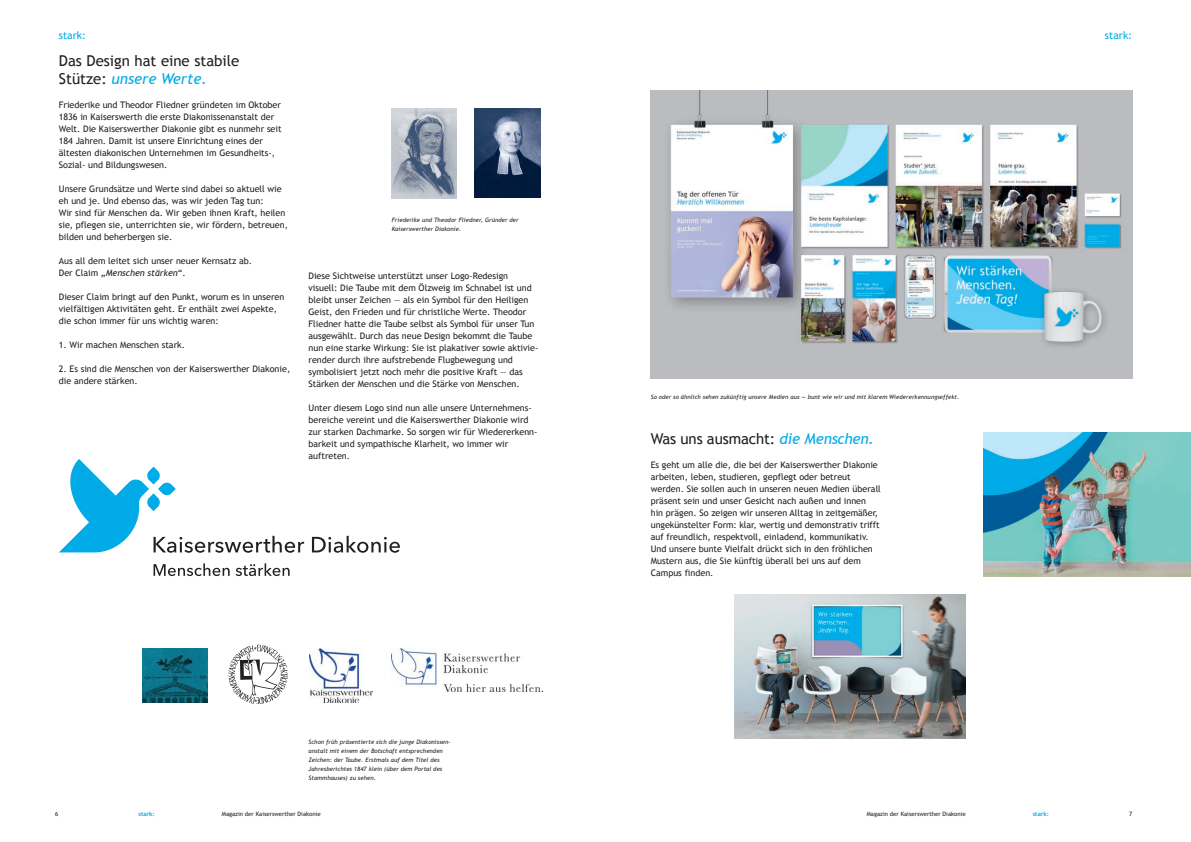
<style>
.page{position:relative;width:1191px;height:842px;background:#fff}
.page>*{position:absolute;margin:0;border:0;box-sizing:border-box;transform-origin:0 0}
.t1{font:15px/18px "Trebuchet MS";color:#231f20}
.t2{font:10.5px "Trebuchet MS";color:#00abe7}
.t3{font:9px/12px "Trebuchet MS";color:#231f20}
.t4{font:italic 6px/9px "Trebuchet MS";letter-spacing:.01em;color:#231f20}
.t5{font:6px "Trebuchet MS";color:#231f20}
.t6{font:700 6px "Trebuchet MS";color:#00abe7}
.s1{font-style:italic;color:#00abe7}
.s2{font-style:italic}
</style>
<div class="page">
<img style="left:651px;top:90px;width:481px;height:288px">
<img style="left:983px;top:432px;width:208px;height:144px">
<svg style="left:153px;top:563px;width:137px;height:13px"></svg>
<svg style="left:59px;top:459px;width:341px;height:94px"></svg>
<img style="left:142px;top:648px;width:65px;height:54px">
<img style="left:228px;top:644px;width:60px;height:60px">
<img style="left:309px;top:648px;width:64px;height:54px">
<img style="left:392px;top:648px;width:148px;height:43px">
<img style="left:734px;top:594px;width:231px;height:144px">
<img style="left:475px;top:108px;width:65px;height:90px">
<img style="left:392px;top:108px;width:65px;height:90px">
<p class="t2" style="left:59px;top:29px;width:29px">stark:</p>
<p class="t2" style="left:1105px;top:29px;width:29px">stark:</p>
<h1 class="t1" style="left:59px;top:52px;width:182px">Das Design hat eine stabile<br>Stütze: <span class="s1">unsere Werte.</span></h1>
<p class="t3" style="left:59px;top:99px;width:224px">Friederike und Theodor Fliedner gründeten im Oktober 1836 in Kaiserswerth die erste Diakonissenanstalt der Welt. Die Kaiserswerther Diakonie gibt es nunmehr seit 184 Jahren. Damit ist unsere Einrichtung eines der ältesten diakonischen Unternehmen im Gesundheits-, Sozial- und Bildungswesen.</p>
<p class="t3" style="left:59px;top:183px;width:231px">Unsere Grundsätze und Werte sind dabei so aktuell wie eh und je. Und ebenso das, was wir jeden Tag tun:<br>Wir sind für Menschen da. Wir geben ihnen Kraft, heilen sie, pflegen sie, unterrichten sie, wir fördern, betreuen, bilden und beherbergen sie.</p>
<p class="t3" style="left:59px;top:255px;width:195px">Aus all dem leitet sich unser neuer Kernsatz ab.<br>Der Claim „<span class="s2">Menschen stärken</span>“.</p>
<p class="t3" style="left:59px;top:291px;width:227px">Dieser Claim bringt auf den Punkt, worum es in unseren vielfältigen Aktivitäten geht. Er enthält zwei Aspekte, die schon immer für uns wichtig waren:</p>
<p class="t3" style="left:59px;top:339px;width:128px">1. Wir machen Menschen stark.</p>
<p class="t3" style="left:59px;top:363px;width:233px">2. Es sind die Menschen von der Kaiserswerther Diakonie, die andere stärken.</p>
<p class="t4" style="left:392px;top:215px;width:128px">Friederike und Theodor Fliedner, Gründer der<br>Kaiserswerther Diakonie.</p>
<p class="t3" style="left:308px;top:270px;width:231px">Diese Sichtweise unterstützt unser Logo-Redesign visuell: Die Taube mit dem Ölzweig im Schnabel ist und bleibt unser Zeichen — als ein Symbol für den Heiligen Geist, den Frieden und für christliche Werte. Theodor Fliedner hatte die Taube selbst als Symbol für unser Tun ausgewählt. Durch das neue Design bekommt die Taube nun eine starke Wirkung: Sie ist plakativer sowie aktivie&shy;render durch ihre aufstrebende Flugbewegung und symbolisiert jetzt noch mehr die positive Kraft — das Stärken der Menschen und die Stärke von Menschen.</p>
<p class="t3" style="left:308px;top:402px;width:230px">Unter diesem Logo sind nun alle unsere Unternehmens&shy;bereiche vereint und die Kaiserswerther Diakonie wird zur starken Dachmarke. So sorgen wir für Wiedererkenn&shy;barkeit und sympathische Klarheit, wo immer wir auftreten.</p>
<p class="t4" style="left:308px;top:737px;width:144px">Schon früh präsentierte sich die junge Diakonissen&shy;anstalt mit einem der Botschaft entsprechenden Zeichen: der Taube. Erstmals auf dem Titel des Jahresberichtes 1847 klein (über dem Portal des Stammhauses) zu sehen.</p>
<p class="t4" style="left:651px;top:392px;width:310px">So oder so ähnlich sehen zukünftig unsere Medien aus — bunt wie wir und mit klarem Wiedererkennungseffekt.</p>
<h1 class="t1" style="left:651px;top:430px;width:225px">Was uns ausmacht: <span class="s1">die Menschen.</span></h1>
<p class="t3" style="left:651px;top:459px;width:232px">Es geht um alle die, die bei der Kaiserswerther Diakonie arbeiten, leben, studieren, gepflegt oder betreut werden. Sie sollen auch in unseren neuen Medien überall präsent sein und unser Gesicht nach außen und innen<br>hin prägen. So zeigen wir unseren Alltag in zeitgemäßer, ungekünstelter Form: klar, wertig und demonstrativ trifft auf freundlich, respektvoll, einladend, kommunikativ.<br>Und unsere bunte Vielfalt drückt sich in den fröhlichen Mustern aus, die Sie künftig überall bei uns auf dem Campus finden.</p>
<p class="t5" style="left:55px;top:810px;width:5px">6</p>
<p class="t6" style="left:138px;top:810px;width:18px">stark:</p>
<p class="t5" style="left:222px;top:810px;width:100px">Magazin der Kaiserswerther Diakonie</p>
<p class="t5" style="left:866px;top:810px;width:100px">Magazin der Kaiserswerther Diakonie</p>
<p class="t6" style="left:1032px;top:810px;width:18px">stark:</p>
<p class="t5" style="left:1129px;top:810px;width:5px">7</p>
</div>
